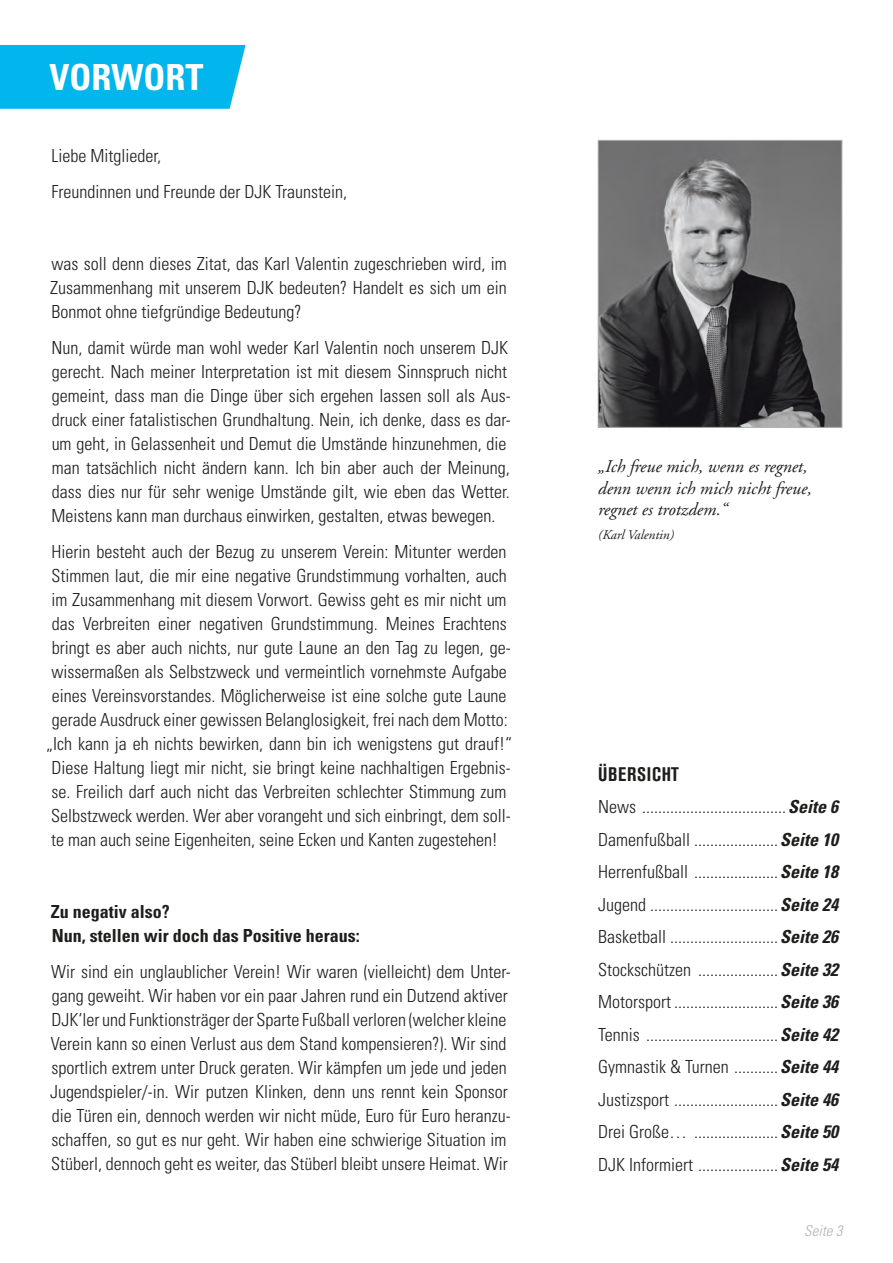
<style>
.page{position:relative;width:893px;height:1263px;background:#fff}
.page>*{position:absolute;margin:0;border:0;box-sizing:border-box;transform-origin:0 0}
.t1{font:700 condensed 36px "Univers LT Std";color:#fff}
.t2{font:700 condensed 19.5px "Akzidenz Grotesk BE";letter-spacing:.035em;color:#1d1d1b}
.t3{font:300 condensed 18px/24px "Univers LT Std";color:#1d1d1b}
.t4{font:18px/21.6px "Adobe Garamond Italic Os F";color:#1d1d1b}
.t5{font:700 condensed 18px/24px "Univers LT Std";color:#1d1d1b}
.t6{font:italic 300 condensed 15px "Univers LT Std";color:#b2b2b2}
.t7{font:13.5px "Adobe Garamond Italic Os F";color:#1d1d1b}
.s1{font-weight:700;font-style:italic}
</style>
<div class="page">
<div style="left:0;top:45px;width:246px;height:64px;background:#00b6ed"></div>
<img style="left:600px;top:142px;width:240px;height:284px">
<div style="left:598px;top:140px;width:244px;height:288px;border:1px solid #b2b2b2"></div>
<h1 class="t1" style="left:50px;top:55px;width:156px">VORWORT</h1>
<p class="t3" style="left:52px;top:138px;width:297px;line-height:36px">Liebe Mitglieder,<br>Freundinnen und Freunde der DJK Traunstein,</p>
<p class="t3" style="left:50px;top:252px;width:458px;text-align:justify">was soll denn dieses Zitat, das Karl Valentin zugeschrieben wird, im Zusammenhang mit unserem DJK bedeuten? Handelt es sich um ein Bonmot ohne tiefgründige Bedeutung?</p>
<p class="t3" style="left:51px;top:336px;width:461px">Nun, damit würde man wohl weder Karl Valentin noch unserem DJK gerecht. Nach meiner Interpretation ist mit diesem Sinnspruch nicht gemeint, dass man die Dinge über sich ergehen lassen soll als Aus&shy;druck einer fatalistischen Grundhaltung. Nein, ich denke, dass es dar&shy;um geht, in Gelassenheit und Demut die Umstände hinzunehmen, die man tatsächlich nicht ändern kann. Ich bin aber auch der Meinung, dass dies nur für sehr wenige Umstände gilt, wie eben das Wetter.<br>Meistens kann man durchaus einwirken, gestalten, etwas bewegen.</p>
<p class="t3" style="left:46px;top:540px;width:467px;text-align:center">Hierin besteht auch der Bezug zu unserem Verein: Mitunter werden Stimmen laut, die mir eine negative Grundstimmung vorhalten, auch im Zusammenhang mit diesem Vorwort. Gewiss geht es mir nicht um das Verbreiten einer negativen Grundstimmung. Meines Erachtens bringt es aber auch nichts, nur gute Laune an den Tag zu legen, ge&shy;wissermaßen als Selbstzweck und vermeintlich vornehmste Aufgabe eines Vereinsvorstandes. Möglicherweise ist eine solche gute Laune gerade Ausdruck einer gewissen Belanglosigkeit, frei nach dem Motto: „Ich kann ja eh nichts bewirken, dann bin ich wenigstens gut drauf!“ Diese Haltung liegt mir nicht, sie bringt keine nachhaltigen Ergebnis&shy;se. Freilich darf auch nicht das Verbreiten schlechter Stimmung zum Selbstzweck werden. Wer aber vorangeht und sich einbringt, dem soll&shy;te man auch seine Eigenheiten, seine Ecken und Kanten zugestehen!</p>
<p class="t5" style="left:51px;top:899px;width:310px">Zu negativ also?<br>Nun, stellen wir doch das Positive heraus:</p>
<p class="t3" style="left:50px;top:960px;width:462px">Wir sind ein unglaublicher Verein! Wir waren (vielleicht) dem Unter&shy;gang geweiht. Wir haben vor ein paar Jahren rund ein Dutzend aktiver DJK‘ler und Funktionsträger der Sparte Fußball verloren (welcher kleine Verein kann so einen Verlust aus dem Stand kompensieren?). Wir sind sportlich extrem unter Druck geraten. Wir kämpfen um jede und jeden Jugendspieler/-in. Wir putzen Klinken, denn uns rennt kein Sponsor die Türen ein, dennoch werden wir nicht müde, Euro für Euro heranzu&shy;schaffen, so gut es nur geht. Wir haben eine schwierige Situation im Stüberl, dennoch geht es weiter, das Stüberl bleibt unsere Heimat. Wir</p>
<p class="t4" style="left:598px;top:456px;width:215px">„Ich freue mich, wenn es regnet, denn wenn ich mich nicht freue, regnet es trotzdem.“</p>
<p class="t7" style="left:598px;top:528px;width:77px">(Karl Valentin)</p>
<p class="t2" style="left:598px;top:763px;width:82px">ÜBERSICHT</p>
<p class="t3" style="left:598px;top:791px;width:242px;line-height:32.5px;text-align:justify">News ....................................<span class="s1">Seite 6<br></span>Damenfußball .....................<span class="s1">Seite 10<br></span>Herrenfußball .....................<span class="s1">Seite 18<br></span>Jugend ................................<span class="s1">Seite 24<br></span>Basketball ...........................<span class="s1">Seite 26<br></span>Stockschützen ....................<span class="s1">Seite 32<br></span>Motorsport ..........................<span class="s1">Seite 36<br></span>Tennis .................................<span class="s1">Seite 42<br></span>Gymnastik &amp; Turnen ...........<span class="s1">Seite 44<br></span>Justizsport ..........................<span class="s1">Seite 46<br></span>Drei Große… .....................<span class="s1">Seite 50<br></span>DJK Informiert ....................<span class="s1">Seite 54</span></p>
<p class="t6" style="left:804px;top:1222px;width:40px">Seite 3</p>
</div>
